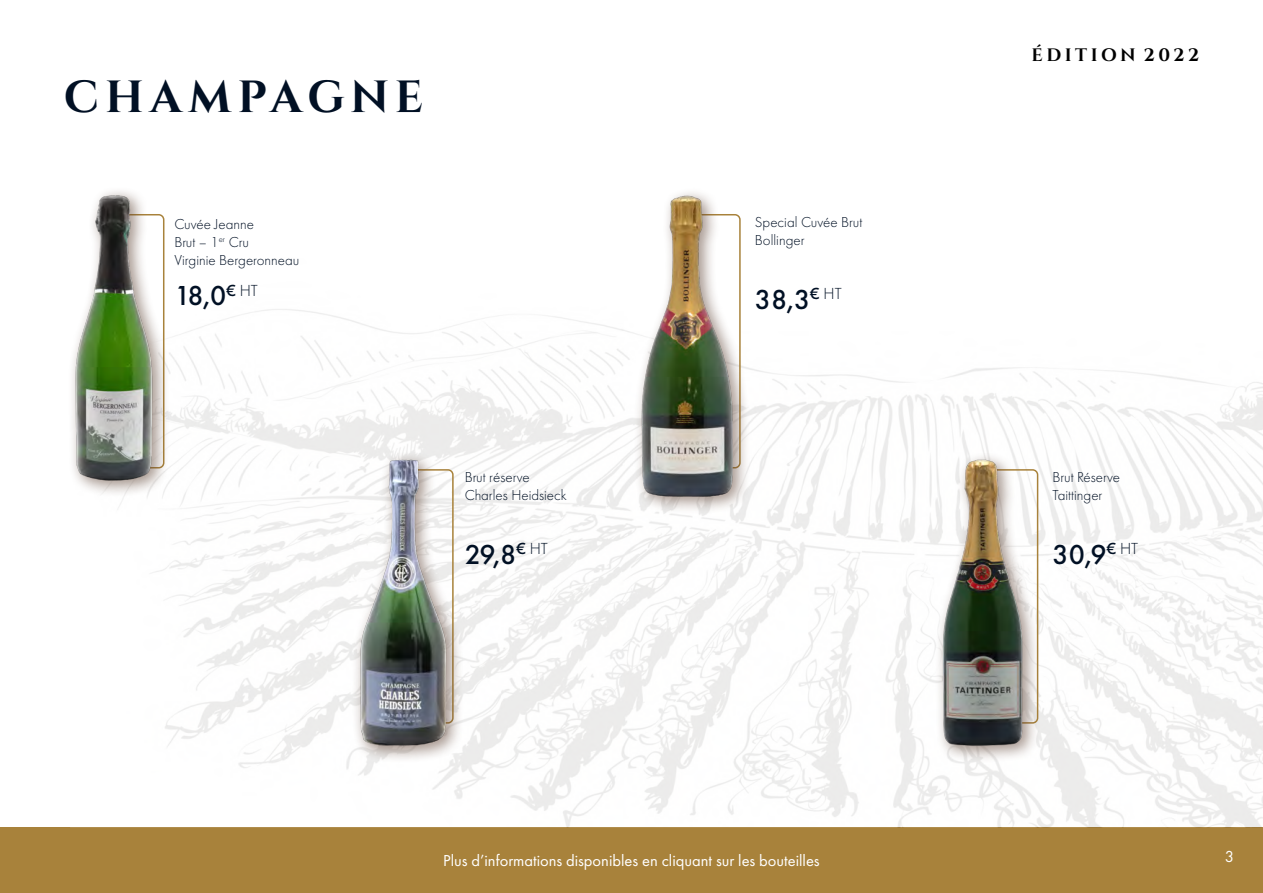
<style>
.page{position:relative;width:1263px;height:893px;background:#fff}
.page>*{position:absolute;margin:0;border:0;box-sizing:border-box;transform-origin:0 0}
.t1{font:700 45px "Cinzel";letter-spacing:.13em;color:#011024}
.t2{font:500 28.5px "Futura PT";letter-spacing:-.025em;color:#011024}
.t3{font:700 18px "Cinzel";letter-spacing:.195em;color:#000}
.t4{font:16.5px "Futura PT";color:#fff}
.t5{font:300 15px/18px "Futura PT";color:#011024}
</style>
<div class="page">
<div style="left:0;top:827px;width:1263px;height:66px;background:#a8823b"></div>
<img style="left:118px;top:309px;width:1145px;height:518px">
<div style="left:351px;top:450px;width:113px;height:313px;background:#5e4233;opacity:.54"></div>
<img style="left:337px;top:438px;width:132px;height:317px">
<div style="left:632px;top:187px;width:118px;height:327px;background:#5e4233;opacity:.54"></div>
<img style="left:626px;top:193px;width:132px;height:307px">
<div style="left:934px;top:451px;width:106px;height:312px;background:#5e4233;opacity:.54"></div>
<img style="left:916px;top:447px;width:133px;height:308px">
<div style="left:67px;top:186px;width:103px;height:312px;background:#5e4333;opacity:.54"></div>
<img style="left:67px;top:186px;width:114px;height:304px">
<h1 class="t1" style="left:64px;top:69px;width:361px">CHAMPAGNE</h1>
<p class="t5" style="left:174px;top:215px;width:127px">Cuvée Jeanne<br>Brut – 1<sup>er</sup> Cru<br>Virginie Bergeronneau</p>
<h2 class="t2" style="left:174px;top:278px;width:85px">18,0<sup>€</sup> <sup>HT</sup></h2>
<p class="t5" style="left:465px;top:468px;width:104px">Brut réserve<br>Charles Heidsieck</p>
<h2 class="t2" style="left:465px;top:537px;width:85px">29,8<sup>€</sup> <sup>HT</sup></h2>
<p class="t5" style="left:755px;top:213px;width:109px">Special Cuvée Brut<br>Bollinger</p>
<h2 class="t2" style="left:755px;top:282px;width:88px">38,3<sup>€</sup> <sup>HT</sup></h2>
<p class="t4" style="left:443px;top:851px;width:378px">Plus d’informations disponibles en cliquant sur les bouteilles</p>
<p class="t3" style="left:1032px;top:44px;width:169px">ÉDITION 2022</p>
<p class="t5" style="left:1052px;top:468px;width:69px">Brut Réserve<br>Taittinger</p>
<h2 class="t2" style="left:1052px;top:537px;width:87px">30,9<sup>€</sup> <sup>HT</sup></h2>
<p class="t4" style="left:1225px;top:847px;width:11px">3</p>
</div>
